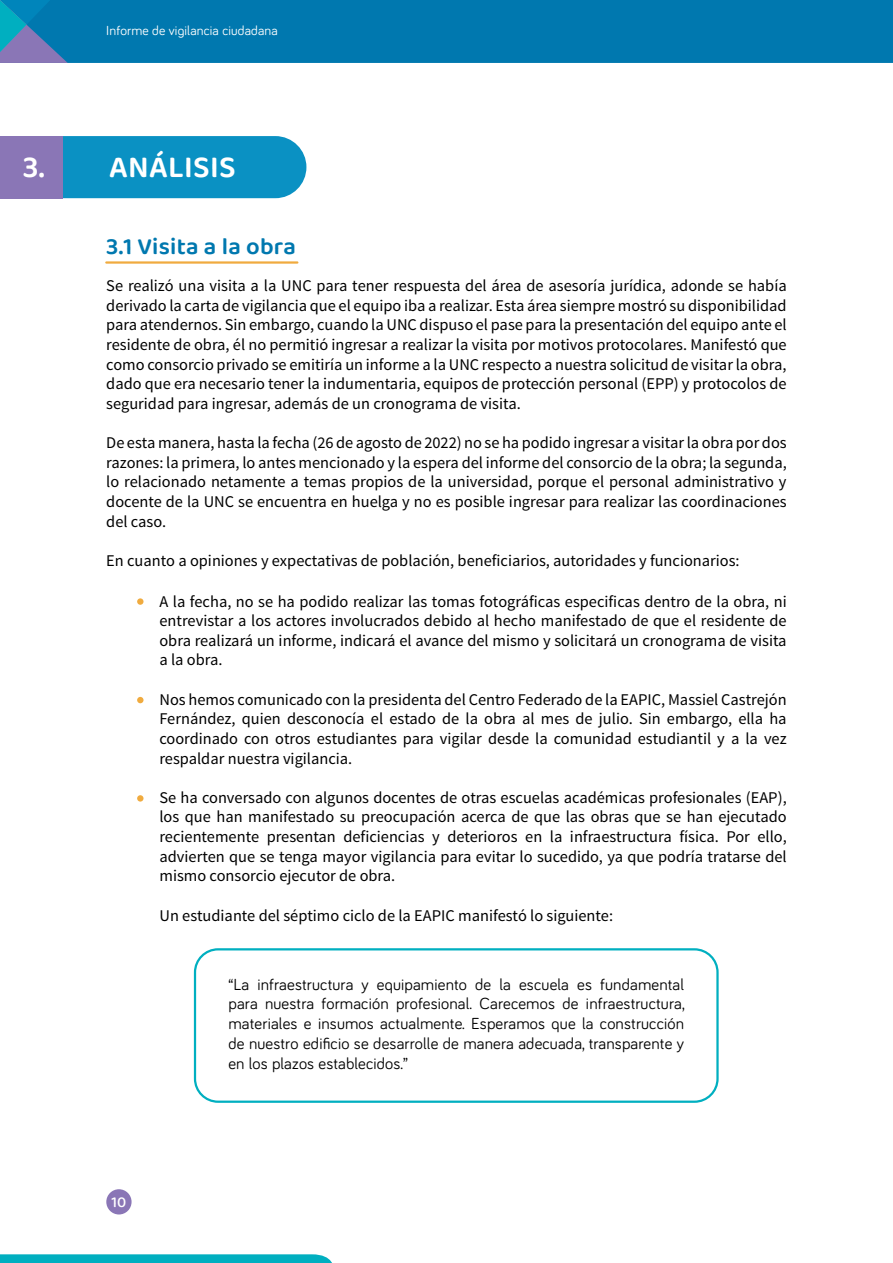
<style>
.page{position:relative;width:893px;height:1263px;background:#fff}
.page>*{position:absolute;margin:0;border:0;box-sizing:border-box;transform-origin:0 0}
.t1{font:600 31.5px "Baloo 2";letter-spacing:.01em;color:#fff}
.t2{font:600 24px "Baloo 2";letter-spacing:.01em;color:#0078af}
.t3{font:16.5px/19.8px "Bariol";letter-spacing:.01em;color:#000;text-align:justify}
.t4{font:16.35px/19.6px "Source Sans Pro";color:#000;text-align:justify}
.t5{font:500 15.6px "Baloo 2";color:#fff}
.t6{font:13.5px "Bariol";letter-spacing:.01em;color:#fff}
</style>
<div class="page">
<div style="left:68px;top:0;width:825px;height:63px;background:#0078af"></div>
<svg style="left:0;top:0;width:68px;height:63px;background:#2e82b5"></svg>
<svg style="left:0;top:1254px;width:332px;height:9px;background:#0db3c3"></svg>
<div style="left:106px;top:1189px;width:26px;height:25px;background:#8a76b6;border-radius:50%"></div>
<div style="left:62px;top:136px;width:244px;height:62px;background:#0a91c3"></div>
<div style="left:0;top:136px;width:62px;height:62px;background:#8a76b6"></div>
<hr style="left:106px;top:261px;width:191px;height:3px;background:#f0ab3f">
<div style="left:137px;top:598px;width:7px;height:7px;background:#f0ab3f;border-radius:50%"></div>
<div style="left:137px;top:697px;width:7px;height:6px;background:#f0ab3f;border-radius:50%"></div>
<div style="left:137px;top:795px;width:7px;height:6px;background:#f0ab3f;border-radius:50%"></div>
<div style="left:194px;top:948px;width:525px;height:155px;border:2px solid #00afc0;border-radius:23px"></div>
<p class="t6" style="left:106px;top:21px;width:173px">Informe de vigilancia ciudadana</p>
<h1 class="t1" style="left:23px;top:145px;width:214px">3. ANÁLISIS</h1>
<h2 class="t2" style="left:106px;top:230px;width:191px">3.1 Visita a la obra</h2>
<p class="t4" style="left:106px;top:276px;width:682px">Se realizó una visita a la UNC para tener respuesta del área de asesoría jurídica, adonde se había derivado la carta de vigilancia que el equipo iba a realizar. Esta área siempre mostró su disponibilidad para atendernos. Sin embargo, cuando la UNC dispuso el pase para la presentación del equipo ante el residente de obra, él no permitió ingresar a realizar la visita por motivos protocolares. Manifestó que como consorcio privado se emitiría un informe a la UNC respecto a nuestra solicitud de visitar la obra, dado que era necesario tener la indumentaria, equipos de protección personal (EPP) y protocolos de seguridad para ingresar, además de un cronograma de visita.</p>
<p class="t4" style="left:106px;top:433px;width:682px">De esta manera, hasta la fecha (26 de agosto de 2022) no se ha podido ingresar a visitar la obra por dos razones: la primera, lo antes mencionado y la espera del informe del consorcio de la obra; la segunda, lo relacionado netamente a temas propios de la universidad, porque el personal administrativo y docente de la UNC se encuentra en huelga y no es posible ingresar para realizar las coordinaciones del caso.</p>
<p class="t4" style="left:106px;top:551px;width:635px">En cuanto a opiniones y expectativas de población, beneficiarios, autoridades y funcionarios:</p>
<p class="t4" style="left:159px;top:592px;width:629px">A la fecha, no se ha podido realizar las tomas fotográficas especificas dentro de la obra, ni entrevistar a los actores involucrados debido al hecho manifestado de que el residente de obra realizará un informe, indicará el avance del mismo y solicitará un cronograma de visita a la obra.</p>
<p class="t4" style="left:159px;top:690px;width:629px">Nos hemos comunicado con la presidenta del Centro Federado de la EAPIC, Massiel Castrejón Fernández, quien desconocía el estado de la obra al mes de julio. Sin embargo, ella ha coordinado con otros estudiantes para vigilar desde la comunidad estudiantil y a la vez respaldar nuestra vigilancia.</p>
<p class="t4" style="left:159px;top:788px;width:629px">Se ha conversado con algunos docentes de otras escuelas académicas profesionales (EAP), los que han manifestado su preocupación acerca de que las obras que se han ejecutado recientemente presentan deficiencias y deterioros en la infraestructura física. Por ello, advierten que se tenga mayor vigilancia para evitar lo sucedido, ya que podría tratarse del mismo consorcio ejecutor de obra.</p>
<p class="t4" style="left:159px;top:905px;width:455px">Un estudiante del séptimo ciclo de la EAPIC manifestó lo siguiente:</p>
<p class="t5" style="left:111px;top:1191px;width:16px">10</p>
<p class="t3" style="left:228px;top:973px;width:458px">“La infraestructura y equipamiento de la escuela es fundamental para nuestra formación profesional. Carecemos de infraestructura, materiales e insumos actualmente. Esperamos que la construcción de nuestro edificio se desarrolle de manera adecuada, transparente y en los plazos establecidos.”</p>
</div>
